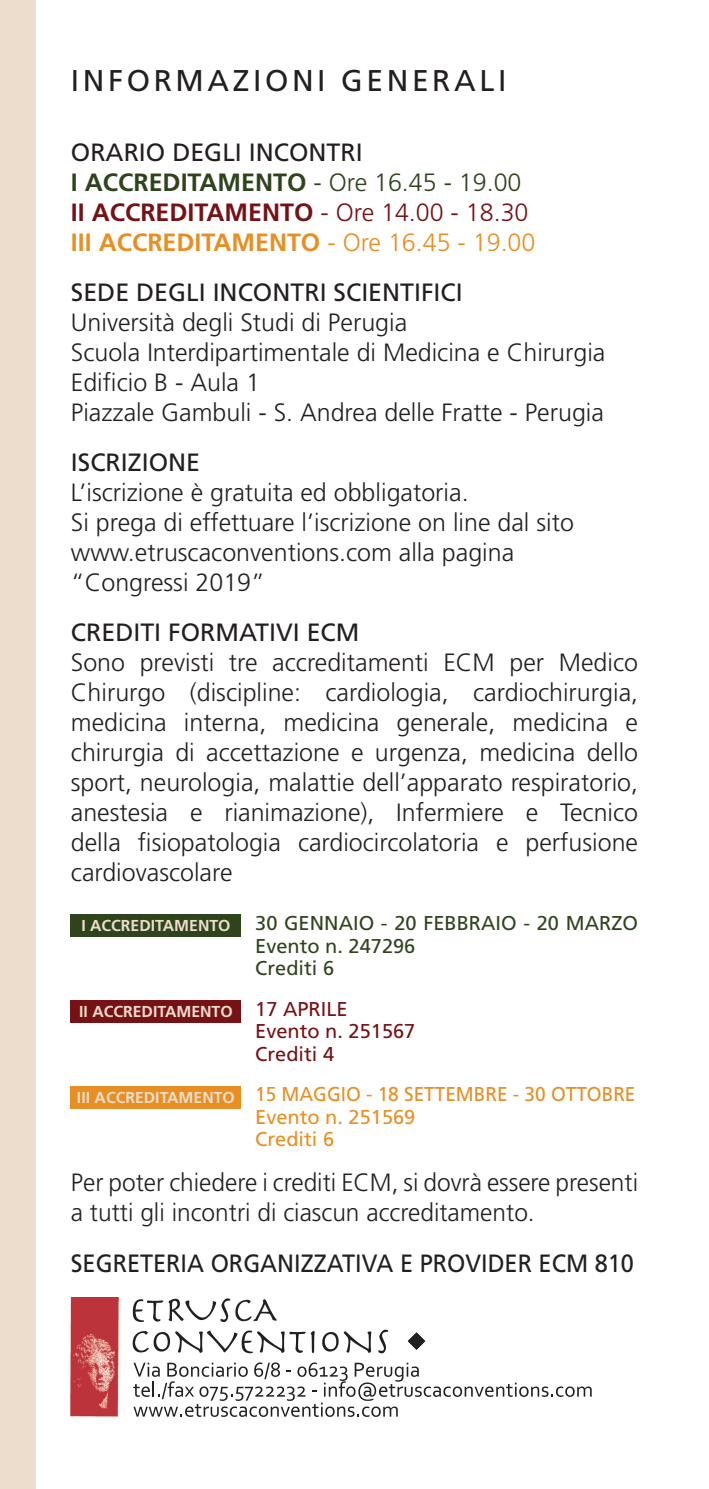
<style>
.page{position:relative;width:709px;height:1489px;background:#fff}
.page>*{position:absolute;margin:0;border:0;box-sizing:border-box;transform-origin:0 0}
.t1{font:30px "Frutiger";letter-spacing:.12em;color:#231f20}
.t2{font:300 25px/30px "Frutiger";color:#231f20}
.t3{font:25px/30px "Frutiger";color:#231f20}
.t4{font:25px "Frutiger";color:#231f20;scale:.94 1}
.t5{font:20px/22.5px "Frutiger";color:#e78f23;scale:.95 1}
.t6{font:20px/22.5px "Frutiger";color:#2f441d}
.t7{font:20px/22.5px "Frutiger";color:#761215}
.t8{font:700 15.75px "Frutiger";color:#ecddcc}
.s1{font-weight:700;color:#2f441d}
.s2{font-weight:300;color:#2f441d}
.s3{font-weight:700;color:#761215}
.s4{font-weight:300;color:#761215}
.s5{font-weight:700;color:#e78f23}
.s6{font-weight:300;color:#e78f23}
.s7{font-weight:700;font-size:15.75px;color:#ecddcc}
.s8{font-weight:400;font-size:20px;color:#761215}
</style>
<div class="page">
<div style="left:0;top:0;width:35px;height:1488px;background:#ecddcc"></div>
<img style="left:71px;top:1297px;width:49px;height:119px">
<svg style="left:133px;top:1362px;width:458px;height:54px"></svg>
<svg style="left:133px;top:1330px;width:182px;height:23px"></svg>
<svg style="left:322px;top:1332px;width:16px;height:19px"></svg>
<svg style="left:344px;top:1331px;width:27px;height:21px"></svg>
<svg style="left:378px;top:1329px;width:10px;height:24px"></svg>
<svg style="left:133px;top:1299px;width:30px;height:22px"></svg>
<svg style="left:169px;top:1298px;width:108px;height:23px"></svg>
<svg style="left:408px;top:1332px;width:17px;height:17px"></svg>
<div style="left:71px;top:914px;width:170px;height:22px;background:#2f441d"></div>
<div style="left:71px;top:1000px;width:170px;height:22px;background:#761215"></div>
<div style="left:71px;top:1085px;width:170px;height:23px;background:#e78f23"></div>
<p class="t1" style="left:71px;top:63px;width:437px">INFORMAZIONI GENERALI</p>
<p class="t3" style="left:71px;top:137px;width:466px">ORARIO DEGLI INCONTRI<br><span class="s1">I ACCREDITAMENTO</span> <span class="s2">- Ore 16.45 - 19.00<br></span><span class="s3">II ACCREDITAMENTO</span> <span class="s4">- Ore 14.00 - 18.30<br></span><span class="s5">III ACCREDITAMENTO</span> <span class="s6">- Ore 16.45 - 19.00</span></p>
<p class="t3" style="left:71px;top:277px;width:393px">SEDE DEGLI INCONTRI SCIENTIFICI</p>
<p class="t2" style="left:71px;top:307px;width:536px">Università degli Studi di Perugia<br>Scuola Interdipartimentale di Medicina e Chirurgia Edificio B - Aula 1<br>Piazzale Gambuli - S. Andrea delle Fratte - Perugia</p>
<p class="t3" style="left:71px;top:447px;width:131px">ISCRIZIONE</p>
<p class="t2" style="left:71px;top:477px;width:504px">L’iscrizione è gratuita ed obbligatoria.<br>Si prega di effettuare l’iscrizione on line dal sito www.etruscaconventions.com alla pagina “Congressi 2019”</p>
<p class="t3" style="left:71px;top:617px;width:290px">CREDITI FORMATIVI ECM</p>
<p class="t2" style="left:71px;top:647px;width:568px;text-align:justify">Sono previsti tre accreditamenti ECM per Medico Chirurgo (discipline: cardiologia, cardiochirurgia, medicina interna, medicina generale, medicina e chirurgia di accettazione e urgenza, medicina dello sport, neurologia, malattie dell’apparato respiratorio, anestesia e rianimazione), Infermiere e Tecnico della fisiopatologia cardiocircolatoria e perfusione cardiovascolare</p>
<p class="t6" style="left:255px;top:911px;width:384px;text-indent:-174px"><span class="s7">I ACCREDITAMENTO</span> 30 GENNAIO - 20 FEBBRAIO - 20 MARZO<br>Evento n. 247296<br>Crediti 6</p>
<p class="t8" style="left:79px;top:1002px;width:270px">II ACCREDITAMENTO <span class="s8">17 APRILE</span></p>
<p class="t7" style="left:255px;top:1019px;width:162px">Evento n. 251567<br>Crediti 4</p>
<p class="t5" style="left:255px;top:1082px;width:402px;text-indent:-178px"><span class="s7">III ACCREDITAMENTO</span> 15 MAGGIO - 18 SETTEMBRE - 30 OTTOBRE<br>Evento n. 251569<br>Crediti 6</p>
<p class="t2" style="left:71px;top:1167px;width:569px">Per poter chiedere i crediti ECM, si dovrà essere presenti a tutti gli incontri di ciascun accreditamento.</p>
<p class="t4" style="left:71px;top:1248px;width:600px">SEGRETERIA ORGANIZZATIVA E PROVIDER ECM 810</p>
</div>
